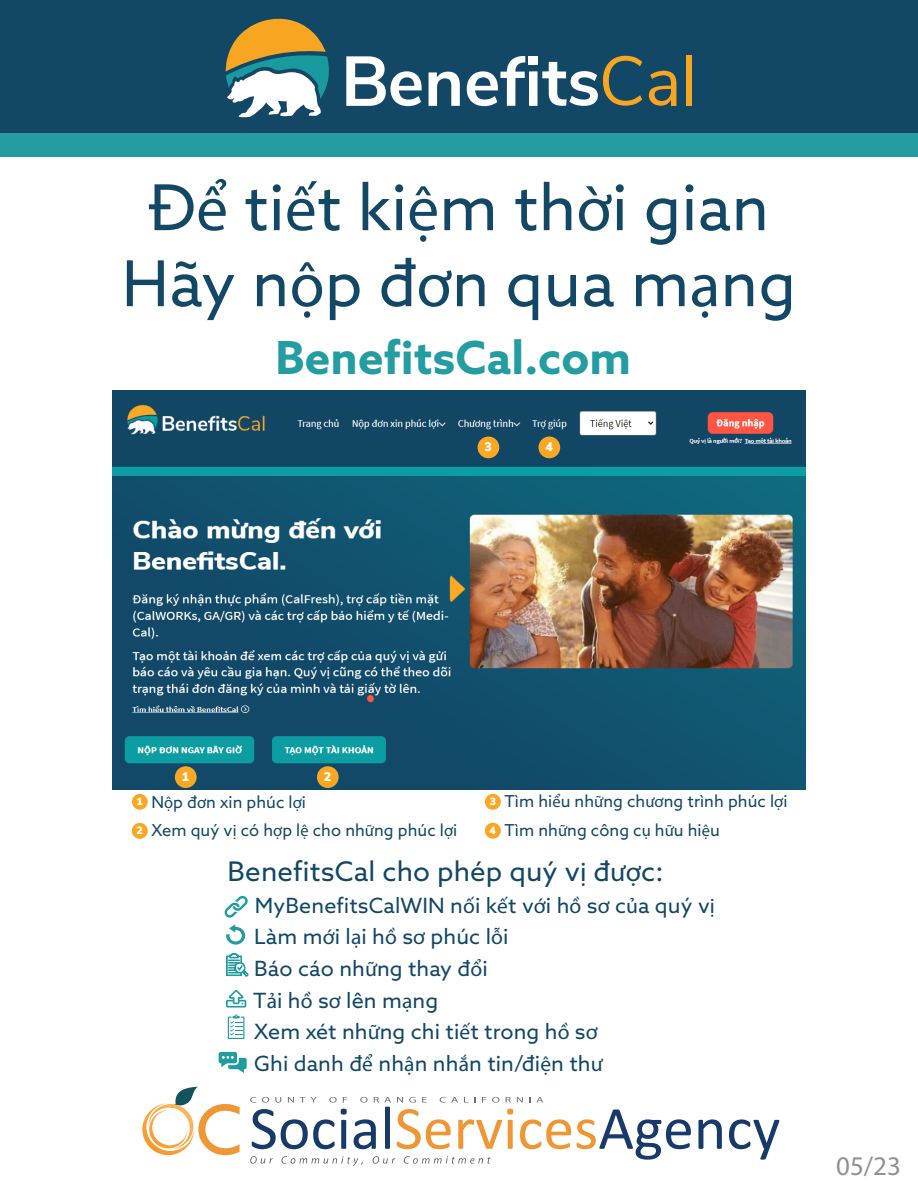
<style>
.page{position:relative;width:918px;height:1188px;background:#fff}
.page>*{position:absolute;margin:0;border:0;box-sizing:border-box;transform-origin:0 0}
.t1{font:63.3px/76.1px "Azo Sans";letter-spacing:.005em;color:#124765;text-align:center}
.t2{font:700 45.6px "Azo Sans";letter-spacing:.005em;color:#239da1}
.t3{font:27px "Azo Sans";letter-spacing:.005em;color:#124765}
.t4{font:27px "Myriad Pro";color:rgb(33 30 30/.5)}
.t5{font:21px/31.5px "Azo Sans";letter-spacing:.005em;color:#124765}
.t6{font:16.5px/28.7px "Azo Sans";letter-spacing:.005em;color:#124765}
.t7{font:900 12.45px "Nunito Sans";color:#fff}
.t8{font:900 10.5px "Nunito Sans";color:#fff}
.s1{font-family:"Myriad Pro"}
.s2{font-family:"Nunito Sans";font-weight:900;font-size:10.5px;color:#fff}
</style>
<div class="page">
<div style="left:0;top:0;width:918px;height:133px;background:#134766"></div>
<svg style="left:226px;top:18px;width:103px;height:99px"></svg>
<svg style="left:346px;top:56px;width:76px;height:50px"></svg>
<svg style="left:429px;top:72px;width:31px;height:34px"></svg>
<svg style="left:467px;top:56px;width:175px;height:50px"></svg>
<svg style="left:649px;top:71px;width:27px;height:35px"></svg>
<div style="left:687px;top:56px;width:5px;height:50px;background:#f8a622"></div>
<div style="left:1px;top:133px;width:917px;height:24px;background:#239da1"></div>
<img style="left:112px;top:391px;width:693px;height:399px">
<div style="left:478px;top:437px;width:21px;height:21px;background:#faa824;border-radius:50%"></div>
<div style="left:538px;top:437px;width:22px;height:21px;background:#faa824;border-radius:50%"></div>
<div style="left:132px;top:794px;width:16px;height:16px;background:#faa824;border-radius:50%"></div>
<div style="left:132px;top:823px;width:16px;height:16px;background:#faa824;border-radius:50%"></div>
<div style="left:485px;top:823px;width:16px;height:16px;background:#faa824;border-radius:50%"></div>
<div style="left:485px;top:794px;width:16px;height:16px;background:#faa824;border-radius:50%"></div>
<div style="left:175px;top:766px;width:22px;height:22px;background:#faa824;border-radius:50%"></div>
<div style="left:317px;top:766px;width:22px;height:22px;background:#faa824;border-radius:50%"></div>
<svg style="left:226px;top:990px;width:20px;height:18px"></svg>
<svg style="left:226px;top:953px;width:23px;height:24px"></svg>
<svg style="left:228px;top:1015px;width:16px;height:24px"></svg>
<svg style="left:224px;top:895px;width:24px;height:23px"></svg>
<svg style="left:226px;top:924px;width:19px;height:21px"></svg>
<svg style="left:219px;top:1052px;width:28px;height:21px"></svg>
<svg style="left:142px;top:1087px;width:98px;height:68px"></svg>
<svg style="left:250px;top:1156px;width:23px;height:8px"></svg>
<svg style="left:281px;top:1156px;width:82px;height:10px"></svg>
<svg style="left:373px;top:1156px;width:22px;height:8px"></svg>
<svg style="left:404px;top:1156px;width:87px;height:8px"></svg>
<svg style="left:250px;top:1097px;width:6px;height:6px"></svg>
<svg style="left:262px;top:1097px;width:7px;height:6px"></svg>
<svg style="left:275px;top:1097px;width:6px;height:6px"></svg>
<svg style="left:288px;top:1097px;width:6px;height:6px"></svg>
<svg style="left:300px;top:1097px;width:17px;height:6px"></svg>
<svg style="left:329px;top:1097px;width:8px;height:6px"></svg>
<svg style="left:343px;top:1097px;width:4px;height:6px"></svg>
<svg style="left:397px;top:1097px;width:6px;height:6px"></svg>
<svg style="left:409px;top:1097px;width:7px;height:6px"></svg>
<svg style="left:422px;top:1097px;width:5px;height:6px"></svg>
<svg style="left:440px;top:1097px;width:18px;height:6px"></svg>
<svg style="left:482px;top:1097px;width:4px;height:6px"></svg>
<svg style="left:492px;top:1097px;width:7px;height:6px"></svg>
<svg style="left:506px;top:1097px;width:5px;height:6px"></svg>
<svg style="left:517px;top:1097px;width:6px;height:6px"></svg>
<svg style="left:529px;top:1097px;width:14px;height:6px"></svg>
<svg style="left:252px;top:1109px;width:83px;height:40px"></svg>
<svg style="left:341px;top:1109px;width:6px;height:40px"></svg>
<svg style="left:354px;top:1097px;width:37px;height:52px"></svg>
<svg style="left:397px;top:1109px;width:54px;height:40px"></svg>
<svg style="left:458px;top:1109px;width:55px;height:40px"></svg>
<svg style="left:520px;top:1119px;width:51px;height:30px"></svg>
<svg style="left:577px;top:1109px;width:114px;height:51px"></svg>
<svg style="left:698px;top:1119px;width:24px;height:30px"></svg>
<svg style="left:729px;top:1119px;width:50px;height:41px"></svg>
<h1 class="t1" style="left:122px;top:169px;width:676px">Đ<span class="s1">ể</span> ti<span class="s1">ế</span>t ki<span class="s1">ệ</span>m th<span class="s1">ờ</span>i gian<br>Hãy n<span class="s1">ộ</span>p đ<span class="s1">ơ</span>n qua m<span class="s1">ạ</span>ng</h1>
<h2 class="t2" style="left:275px;top:327px;width:357px">BenefitsCal.com</h2>
<p class="t7" style="left:484px;top:438px;width:9px">3</p>
<p class="t7" style="left:545px;top:438px;width:9px">4</p>
<p class="t8" style="left:137px;top:794px;width:8px">1</p>
<p class="t8" style="left:136px;top:823px;width:8px">2</p>
<p class="t7" style="left:182px;top:767px;width:9px">1</p>
<p class="t7" style="left:324px;top:767px;width:9px">2</p>
<p class="t6" style="left:151px;top:787px;width:307px">N<span class="s1">ộ</span>p đ<span class="s1">ơ</span>n xin phúc l<span class="s1">ợ</span>i<br>Xem quý v<span class="s1">ị</span> có h<span class="s1">ợ</span>p l<span class="s1">ệ</span> cho nh<span class="s1">ữ</span>ng phúc l<span class="s1">ợ</span>i</p>
<p class="t6" style="left:490px;top:787px;width:299px"><span class="s2">3</span> Tìm hi<span class="s1">ể</span>u nh<span class="s1">ữ</span>ng ch<span class="s1">ươ</span>ng trình phúc l<span class="s1">ợ</span>i</p>
<p class="t6" style="left:490px;top:816px;width:232px"><span class="s2">4</span> Tìm nh<span class="s1">ữ</span>ng công c<span class="s1">ụ</span> h<span class="s1">ữ</span>u hi<span class="s1">ệ</span>u</p>
<p class="t3" style="left:228px;top:854px;width:437px">BenefitsCal cho phép quý v<span class="s1">ị</span> đ<span class="s1">ượ</span>c:</p>
<p class="t5" style="left:253px;top:889px;width:463px">MyBenefitsCalWIN n<span class="s1">ố</span>i k<span class="s1">ế</span>t v<span class="s1">ớ</span>i h<span class="s1">ồ</span> s<span class="s1">ơ</span> c<span class="s1">ủ</span>a quý v<span class="s1">ị<br></span>Làm m<span class="s1">ớ</span>i l<span class="s1">ạ</span>i h<span class="s1">ồ</span> s<span class="s1">ơ</span> phúc l<span class="s1">ỗ</span>i<br>Báo cáo nh<span class="s1">ữ</span>ng thay đ<span class="s1">ổ</span>i<br>T<span class="s1">ả</span>i h<span class="s1">ồ</span> s<span class="s1">ơ</span> lên m<span class="s1">ạ</span>ng<br>Xem xét nh<span class="s1">ữ</span>ng chi ti<span class="s1">ế</span>t trong h<span class="s1">ồ</span> s<span class="s1">ơ<br></span>Ghi danh đ<span class="s1">ể</span> nh<span class="s1">ậ</span>n nh<span class="s1">ắ</span>n tin/đi<span class="s1">ệ</span>n th<span class="s1">ư</span></p>
<p class="t4" style="left:836px;top:1149px;width:66px">05/23</p>
</div>
